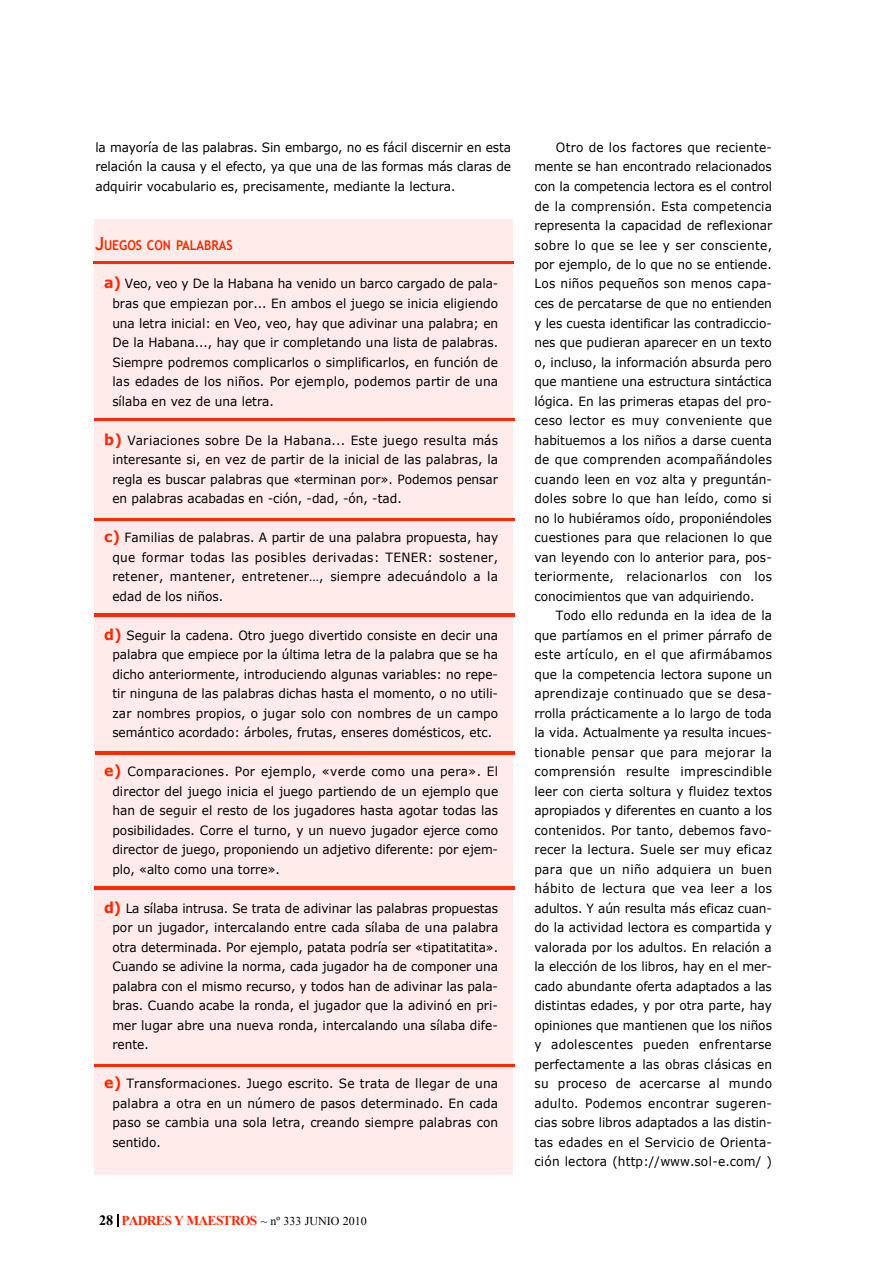
<style>
.page{position:relative;width:893px;height:1263px;background:#fff}
.page>*{position:absolute;margin:0;border:0;box-sizing:border-box;transform-origin:0 0}
.t1{font:700 13.5px "Times New Roman";letter-spacing:-.055em;color:#ff2800}
.t2{font:700 13.5px "Trebuchet MS";color:#ff2800;scale:.9 1}
.t3{font:12.75px/19.5px "Verdana";color:#000;text-align:justify;scale:.95 1}
.s1{font-size:18px}
.s2{font-weight:700;font-size:15px;color:#ff2800}
.s3{font-size:14.25px;color:#000}
.s4{font-weight:400;font-size:12px;color:#000}
</style>
<div class="page">
<svg style="left:118px;top:1214px;width:1px;height:12px"></svg>
<div style="left:94px;top:219px;width:418px;height:955px;background:#ffebea"></div>
<hr style="left:93px;top:261px;width:420px;height:3px;background:#ff2800">
<hr style="left:94px;top:418px;width:420px;height:3px;background:#ff2800">
<hr style="left:95px;top:518px;width:420px;height:3px;background:#ff2800">
<hr style="left:94px;top:613px;width:420px;height:4px;background:#ff2800">
<hr style="left:95px;top:751px;width:420px;height:4px;background:#ff2800">
<hr style="left:94px;top:886px;width:420px;height:4px;background:#ff2800">
<hr style="left:95px;top:1063px;width:420px;height:3px;background:#ff2800">
<p class="t3" style="left:95px;top:137px;width:439px">la mayoría de las palabras. Sin embargo, no es fácil discernir en esta relación la causa y el efecto, ya que una de las formas más claras de adquirir vocabulario es, precisamente, mediante la lectura.</p>
<p class="t2" style="left:95px;top:237px;width:154px"><span class="s1">J</span>UEGOS CON PALABRAS</p>
<p class="t3" style="left:112px;top:274px;width:408px;text-indent:-8px"><span class="s2">a)</span> Veo, veo y De la Habana ha venido un barco cargado de pala&shy;bras que empiezan por... En ambos el juego se inicia eligiendo una letra inicial: en Veo, veo, hay que adivinar una palabra; en De la Habana..., hay que ir completando una lista de palabras.<br>Siempre podremos complicarlos o simplificarlos, en función de las edades de los niños. Por ejemplo, podemos partir de una sílaba en vez de una letra.</p>
<p class="t3" style="left:112px;top:430px;width:408px;text-indent:-8px"><span class="s2">b )</span> Variaciones sobre De la Habana... Este juego resulta más interesante si, en vez de partir de la inicial de las palabras, la regla es buscar palabras que «terminan por». Podemos pensar en palabras acabadas en -ción, -dad, -ón, -tad.</p>
<p class="t3" style="left:112px;top:527px;width:408px;text-indent:-8px"><span class="s2">c)</span> Familias de palabras. A partir de una palabra propuesta, hay que formar todas las posibles derivadas: TENER: sostener, retener, mantener, entretener…, siempre adecuándolo a la edad de los niños.</p>
<p class="t3" style="left:112px;top:625px;width:408px;text-indent:-8px"><span class="s2">d)</span> Seguir la cadena. Otro juego divertido consiste en decir una palabra que empiece por la última letra de la palabra que se ha dicho anteriormente, introduciendo algunas variables: no repe&shy;tir ninguna de las palabras dichas hasta el momento, o no utili&shy;zar nombres propios, o jugar solo con nombres de un campo semántico acordado: árboles, frutas, enseres domésticos, etc.</p>
<p class="t3" style="left:112px;top:761px;width:408px;text-indent:-8px"><span class="s2">e )</span> Comparaciones. Por ejemplo, «verde como una pera». El director del juego inicia el juego partiendo de un ejemplo que han de seguir el resto de los jugadores hasta agotar todas las posibilidades. Corre el turno, y un nuevo jugador ejerce como director de juego, proponiendo un adjetivo diferente: por ejem&shy;plo, «alto como una torre».</p>
<p class="t3" style="left:112px;top:898px;width:408px;text-indent:-8px"><span class="s2">d)</span> La sílaba intrusa. Se trata de adivinar las palabras propuestas por un jugador, intercalando entre cada sílaba de una palabra otra determinada. Por ejemplo, patata podría ser «tipatitatita».<br>Cuando se adivine la norma, cada jugador ha de componer una palabra con el mismo recurso, y todos han de adivinar las pala&shy;bras. Cuando acabe la ronda, el jugador que la adivinó en pri&shy;mer lugar abre una nueva ronda, intercalando una sílaba dife&shy;rente.</p>
<p class="t3" style="left:112px;top:1073px;width:408px;text-indent:-8px"><span class="s2">e )</span> Transformaciones. Juego escrito. Se trata de llegar de una palabra a otra en un número de pasos determinado. En cada paso se cambia una sola letra, creando siempre palabras con sentido.</p>
<p class="t1" style="left:99px;top:1212px;width:269px"><span class="s3">28</span> PADRES Y MAESTROS <span class="s4">~ nº 333 JUNIO 2010</span></p>
<p class="t3" style="left:534px;top:137px;width:252px;text-indent:22px">Otro de los factores que reciente&shy;mente se han encontrado relacionados con la competencia lectora es el control de la comprensión. Esta competencia representa la capacidad de reflexionar sobre lo que se lee y ser consciente, por ejemplo, de lo que no se entiende.<br>Los niños pequeños son menos capa&shy;ces de percatarse de que no entienden y les cuesta identificar las contradiccio&shy;nes que pudieran aparecer en un texto o, incluso, la información absurda pero que mantiene una estructura sintáctica lógica. En las primeras etapas del pro&shy;ceso lector es muy conveniente que habituemos a los niños a darse cuenta de que comprenden acompañándoles cuando leen en voz alta y preguntán&shy;doles sobre lo que han leído, como si no lo hubiéramos oído, proponiéndoles cuestiones para que relacionen lo que van leyendo con lo anterior para, pos&shy;teriormente, relacionarlos con los conocimientos que van adquiriendo.</p>
<p class="t3" style="left:534px;top:605px;width:252px;text-indent:22px">Todo ello redunda en la idea de la que partíamos en el primer párrafo de este artículo, en el que afirmábamos que la competencia lectora supone un aprendizaje continuado que se desa&shy;rrolla prácticamente a lo largo de toda la vida. Actualmente ya resulta incues&shy;tionable pensar que para mejorar la comprensión resulte imprescindible leer con cierta soltura y fluidez textos apropiados y diferentes en cuanto a los contenidos. Por tanto, debemos favo&shy;recer la lectura. Suele ser muy eficaz para que un niño adquiera un buen hábito de lectura que vea leer a los adultos. Y aún resulta más eficaz cuan&shy;do la actividad lectora es compartida y valorada por los adultos. En relación a la elección de los libros, hay en el mer&shy;cado abundante oferta adaptados a las distintas edades, y por otra parte, hay opiniones que mantienen que los niños y adolescentes pueden enfrentarse perfectamente a las obras clásicas en su proceso de acercarse al mundo adulto. Podemos encontrar sugeren&shy;cias sobre libros adaptados a las distin&shy;tas edades en el Servicio de Orienta&shy;ción lectora (http://www.sol-e.com/ )</p>
</div>
